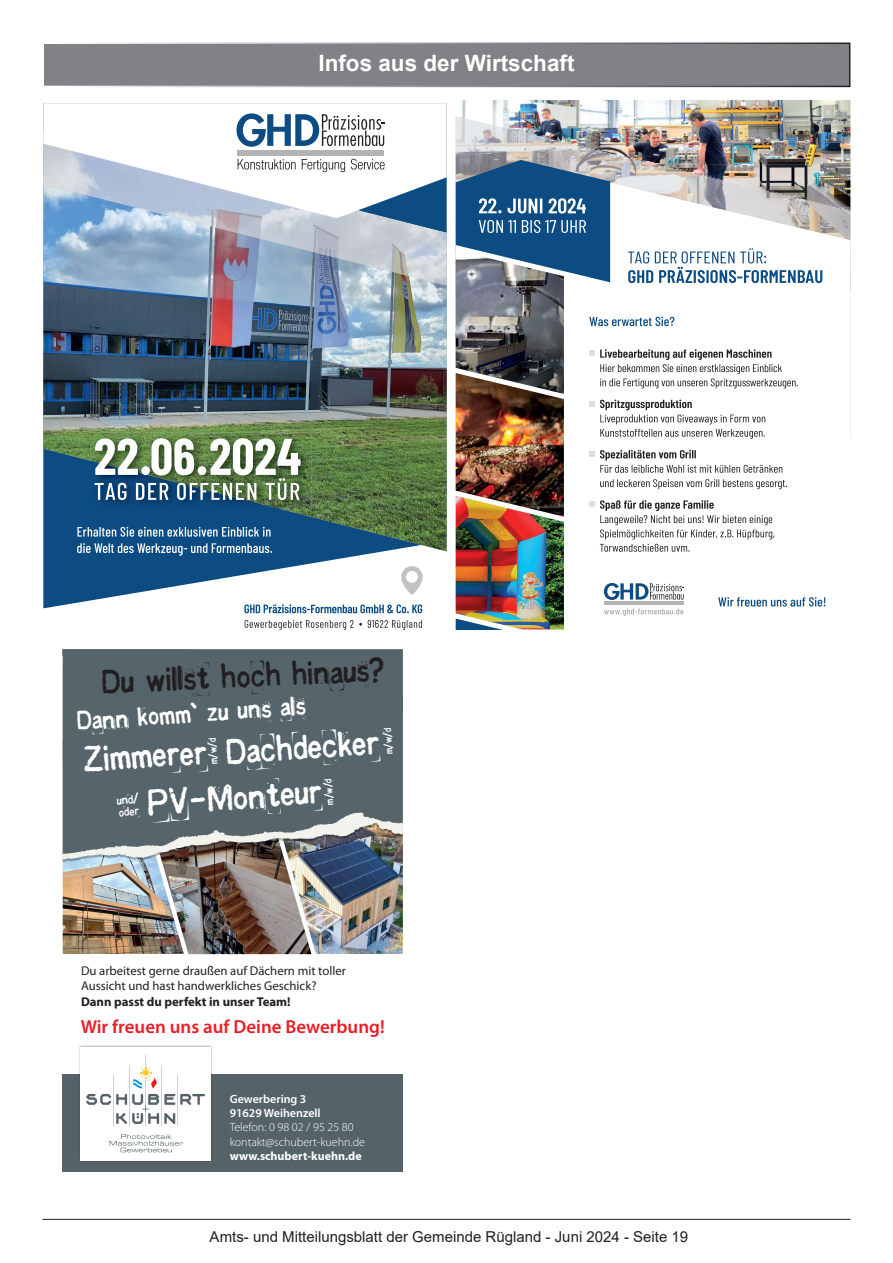
<style>
.page{position:relative;width:893px;height:1263px;background:#fff}
.page>*{position:absolute;margin:0;border:0;box-sizing:border-box;transform-origin:0 0}
.t1{font:36px "Kingthings Printingkit";color:#fff}
.t2{font:33.6px "Kingthings Printingkit";color:#231f20}
.t3{font:26.7px "Kingthings Printingkit";color:#fff}
.t4{font:700 22.5px "Arial";color:#fff}
.t5{font:600 18.9px "Myriad Pro";color:#eb1d25}
.t6{font:15px "Arial";color:#231f20}
.t7{font:12.75px/15.3px "Myriad Pro";color:#231f20}
.t8{font:12.6px/12px "Kingthings Printingkit";color:#fff}
.t9{font:300 12px/14.4px "Myriad Pro";color:#fff}
.t10{font:10.8px "Kingthings Printingkit";color:#fff}
.s1{font-weight:700}
.s2{font-weight:600}
</style>
<div class="page">
<hr style="left:43px;top:1219px;width:807px;height:1px;background:#231f20">
<div style="left:43px;top:43px;width:807px;height:43px;background:#808285"></div>
<svg style="left:43px;top:551px;width:380px;height:57px"></svg>
<svg style="left:43px;top:103px;width:404px;height:81px"></svg>
<svg style="left:43px;top:184px;width:404px;height:367px;background:#49779f"></svg>
<img style="left:43px;top:185px;width:366px;height:91px">
<img style="left:43px;top:276px;width:404px;height:184px">
<img style="left:85px;top:459px;width:362px;height:92px">
<svg style="left:238px;top:159px;width:58px;height:11px"></svg>
<svg style="left:302px;top:159px;width:43px;height:13px"></svg>
<svg style="left:351px;top:159px;width:34px;height:11px"></svg>
<svg style="left:236px;top:113px;width:148px;height:34px"></svg>
<div style="left:237px;top:150px;width:147px;height:6px;background:#b2b3b7"></div>
<svg style="left:244px;top:604px;width:178px;height:9px"></svg>
<svg style="left:245px;top:620px;width:117px;height:10px"></svg>
<svg style="left:368px;top:620px;width:54px;height:10px"></svg>
<svg style="left:401px;top:566px;width:22px;height:29px"></svg>
<svg style="left:77px;top:527px;width:194px;height:10px;background:#5d87ac"></svg>
<svg style="left:77px;top:543px;width:195px;height:13px;background:#4b7aa3"></svg>
<img style="left:91px;top:474px;width:51px;height:34px">
<img style="left:91px;top:508px;width:51px;height:1px">
<img style="left:91px;top:433px;width:220px;height:41px">
<img style="left:142px;top:474px;width:169px;height:35px">
<svg style="left:95px;top:438px;width:206px;height:62px"></svg>
<img style="left:462px;top:100px;width:388px;height:16px">
<img style="left:592px;top:116px;width:258px;height:45px">
<img style="left:462px;top:115px;width:130px;height:33px">
<img style="left:591px;top:148px;width:139px;height:12px">
<img style="left:456px;top:116px;width:135px;height:44px">
<img style="left:591px;top:149px;width:45px;height:11px">
<svg style="left:825px;top:161px;width:25px;height:79px;background:#98938d"></svg>
<img style="left:456px;top:160px;width:369px;height:469px">
<hr style="left:604px;top:602px;width:80px;height:3px;background:#b2b3b7">
<div style="left:63px;top:1074px;width:340px;height:98px;background:#556369"></div>
<div style="left:63px;top:649px;width:340px;height:47px;background:#55656b"></div>
<img style="left:63px;top:864px;width:340px;height:91px">
<img style="left:63px;top:857px;width:340px;height:5px">
<svg style="left:63px;top:696px;width:340px;height:161px;background:#5e6b70"></svg>
<div style="left:78px;top:1045px;width:135px;height:117px;background:#231f20;opacity:.4"></div>
<div style="left:80px;top:1047px;width:131px;height:113px;background:#fff"></div>
<svg style="left:86px;top:1055px;width:119px;height:70px"></svg>
<svg style="left:110px;top:1134px;width:73px;height:18px"></svg>
<p class="t4" style="left:318px;top:47px;width:258px">Infos aus der Wirtschaft</p>
<p class="t2" style="left:101px;top:662px;width:284px;rotate:-2deg">Du willst hoch hinaus?</p>
<p class="t3" style="left:76px;top:706px;width:231px;rotate:-4deg">Dann komm‘ zu uns als</p>
<p class="t1" style="left:82px;top:740px;width:126px;rotate:-4deg">Zimmerer</p>
<p class="t10" style="left:208px;top:765px;width:28px;rotate:-94deg">m/w/d</p>
<p class="t1" style="left:225px;top:732px;width:155px;rotate:-4deg">Dachdecker</p>
<p class="t8" style="left:116px;top:794px;width:24px;rotate:-5deg">und/ oder</p>
<p class="t10" style="left:383px;top:755px;width:28px;rotate:-94deg">m/w/d</p>
<p class="t10" style="left:324px;top:805px;width:28px;rotate:-94deg">m/w/d</p>
<p class="t1" style="left:146px;top:783px;width:177px;rotate:-4deg">PV-Monteur</p>
<p class="t7" style="left:81px;top:963px;width:266px">Du arbeitest gerne draußen auf Dächern mit toller<br>Aussicht und hast handwerkliches Geschick?<br><span class="s1">Dann passt du perfekt in unser Team!</span></p>
<p class="t5" style="left:81px;top:1015px;width:305px">Wir freuen uns auf Deine Bewerbung!</p>
<p class="t9" style="left:230px;top:1091px;width:137px"><span class="s2">Gewerbering 3<br>91629 Weihenzell<br></span>Telefon: 0 98 02 / 95 25 80 kontakt@schubert-kuehn.de <span class="s1">www.schubert-kuehn.de</span></p>
<p class="t6" style="left:210px;top:1226px;width:480px">Amts- und Mitteilungsblatt der Gemeinde Rügland - Juni 2024 - Seite 19</p>
</div>
